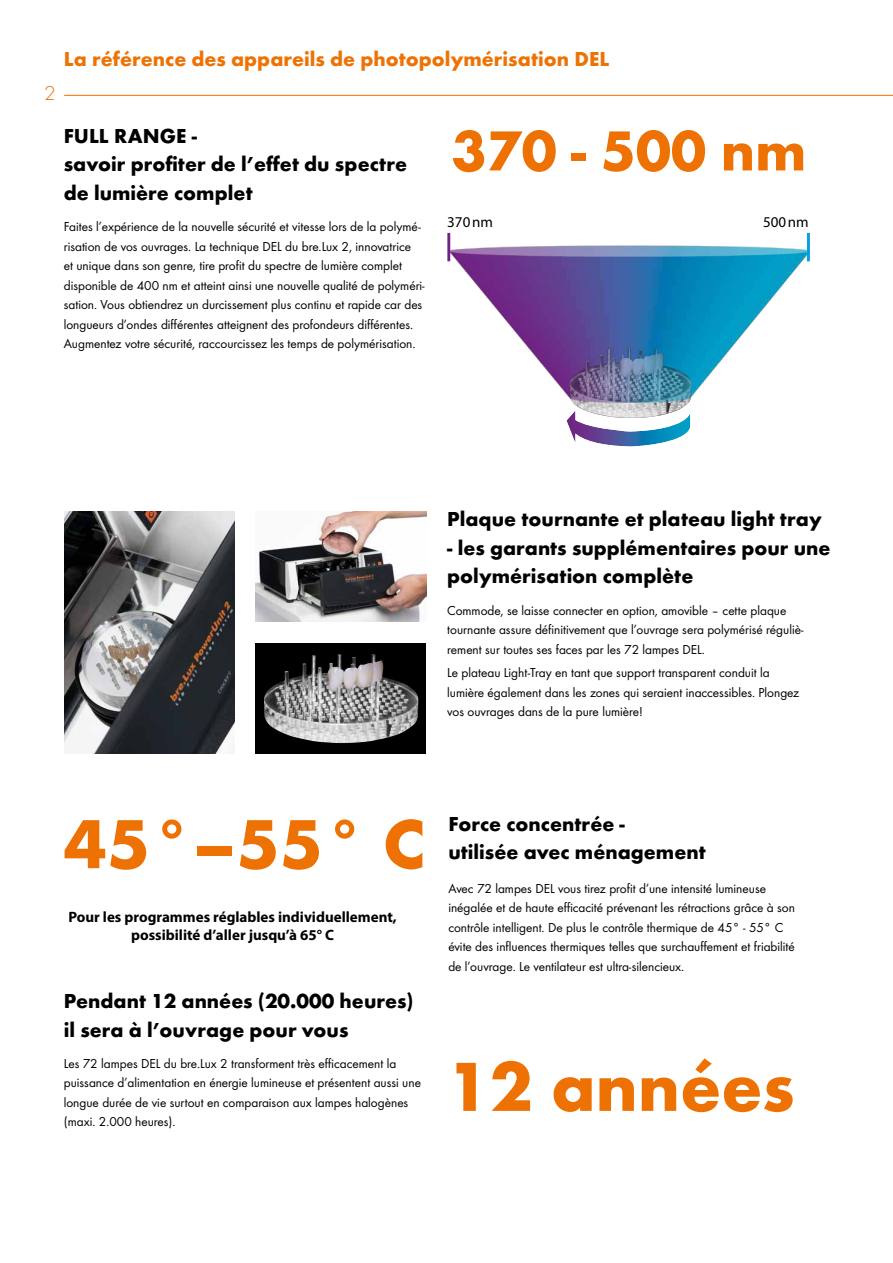
<style>
.page{position:relative;width:893px;height:1263px;background:#fff}
.page>*{position:absolute;margin:0;border:0;box-sizing:border-box;transform-origin:0 0}
.t1{font:700 72px "Futura";color:#ee7203}
.t2{font:700 58.5px "Futura";color:#ee7203}
.t3{font:700 21px/28.5px "Futura";color:#000}
.t4{font:700 21px "Futura";color:#ee7203}
.t5{font:300 21px "Futura";color:#ee7203}
.t6{font:700 15px/18px "Myriad Pro";color:#000;text-align:center}
.t7{font:15px "Myriad Pro";color:#000}
.t8{font:13.5px/19.5px "Futura Boo";color:#000}
</style>
<div class="page">
<img style="left:65px;top:511px;width:170px;height:242px">
<img style="left:256px;top:511px;width:170px;height:110px">
<div style="left:256px;top:643px;width:170px;height:110px;background:#000"></div>
<img style="left:264px;top:654px;width:154px;height:89px">
<img style="left:447px;top:232px;width:364px;height:195px">
<hr style="left:447px;top:233px;width:3px;height:28px;background:#702282">
<hr style="left:807px;top:233px;width:3px;height:28px;background:#009ee4">
<svg style="left:566px;top:410px;width:124px;height:36px"></svg>
<hr style="left:64px;top:95px;width:829px;height:1px;background:#ee7203">
<h3 class="t5" style="left:44px;top:81px;width:13px">2</h3>
<h3 class="t4" style="left:64px;top:50px;width:547px">La référence des appareils de photopolymérisation DEL</h3>
<h3 class="t3" style="left:64px;top:123px;width:345px">FULL RANGE -<br>savoir profiter de l’effet du spectre de lumière complet</h3>
<p class="t8" style="left:64px;top:218px;width:362px">Faites l’expérience de la nouvelle sécurité et vitesse lors de la polymé&shy;risation de vos ouvrages. La technique DEL du bre.Lux 2, innovatrice<br>et unique dans son genre, tire profit du spectre de lumière complet disponible de 400 nm et atteint ainsi une nouvelle qualité de polyméri&shy;sation. Vous obtiendrez un durcissement plus continu et rapide car des longueurs d’ondes différentes atteignent des profondeurs différentes.<br>Augmentez votre sécurité, raccourcissez les temps de polymérisation.</p>
<h2 class="t2" style="left:451px;top:126px;width:356px">370 - 500 nm</h2>
<p class="t7" style="left:447px;top:213px;width:47px">370 nm</p>
<p class="t7" style="left:763px;top:213px;width:47px">500 nm</p>
<h3 class="t3" style="left:447px;top:507px;width:376px">Plaque tournante et plateau light tray</h3>
<h3 class="t3" style="left:447px;top:535px;width:385px">- les garants supplémentaires pour une polymérisation complète</h3>
<p class="t8" style="left:447px;top:601px;width:358px">Commode, se laisse connecter en option, amovible – cette plaque tournante assure définitivement que l’ouvrage sera polymérisé réguliè&shy;rement sur toutes ses faces par les 72 lampes DEL.</p>
<p class="t8" style="left:447px;top:664px;width:354px">Le plateau Light-Tray en tant que support transparent conduit la lumière également dans les zones qui seraient inaccessibles. Plongez vos ouvrages dans de la pure lumière!</p>
<h1 class="t1" style="left:64px;top:813px;width:363px">45°–55° C</h1>
<p class="t6" style="left:68px;top:909px;width:330px">Pour les programmes réglables individuellement, possibilité d’aller jusqu’à 65° C</p>
<h3 class="t3" style="left:64px;top:988px;width:351px">Pendant 12 années (20.000 heures) il sera à l’ouvrage pour vous</h3>
<p class="t8" style="left:64px;top:1055px;width:359px">Les 72 lampes DEL du bre.Lux 2 transforment très efficacement la puissance d’alimentation en énergie lumineuse et présentent aussi une longue durée de vie surtout en comparaison aux lampes halogènes (maxi. 2.000 heures).</p>
<h3 class="t3" style="left:448px;top:811px;width:259px">Force concentrée -<br>utilisée avec ménagement</h3>
<p class="t8" style="left:448px;top:879px;width:348px">Avec 72 lampes DEL vous tirez profit d’une intensité lumineuse inégalée et de haute efficacité prévenant les rétractions grâce à son contrôle intelligent. De plus le contrôle thermique de 45° - 55° C évite des influences thermiques telles que surchauffement et friabilité de l’ouvrage. Le ventilateur est ultra-silencieux.</p>
<h1 class="t1" style="left:446px;top:1056px;width:349px">12 années</h1>
</div>
